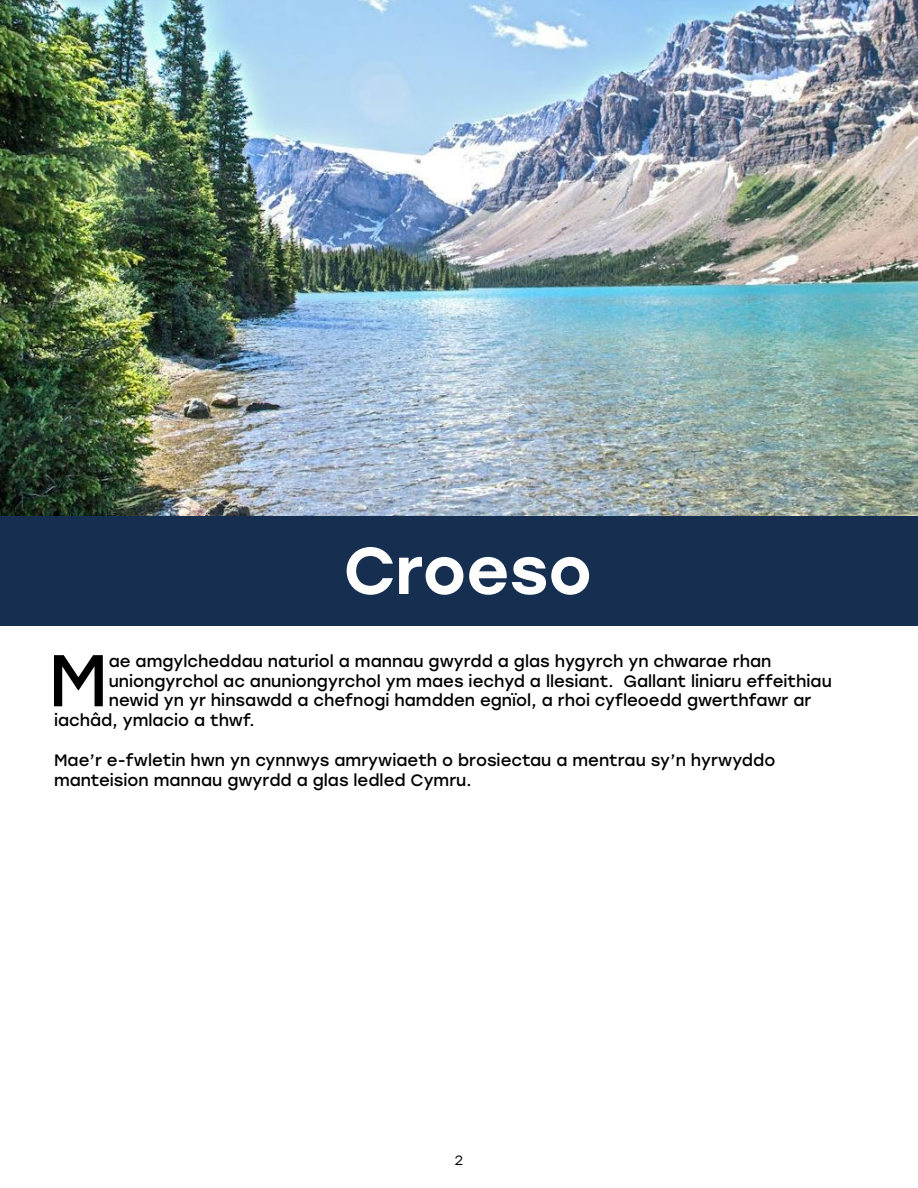
<style>
.page{position:relative;width:918px;height:1188px;background:#fff}
.page>*{position:absolute;margin:0;border:0;box-sizing:border-box;transform-origin:0 0}
.t1{font:73.05px "Stolzl";color:#000}
.t2{font:500 66px "Stolzl";color:#fff}
.t3{font:16.5px/19.8px "Stolzl";color:#000}
.t4{font:13.5px "Stolzl";color:#000}
</style>
<div class="page">
<div style="left:0;top:0;width:918px;height:625px;background:#162f50"></div>
<img style="left:0;top:0;width:918px;height:515px">
<h2 class="t2" style="left:343px;top:524px;width:250px">Croeso</h2>
<h1 class="t1" style="left:48px;top:629px;width:62px">M</h1>
<p class="t3" style="left:109px;top:650px;width:664px">ae amgylcheddau naturiol a mannau gwyrdd a glas hygyrch yn chwarae rhan</p>
<p class="t3" style="left:109px;top:670px;width:725px">uniongyrchol ac anuniongyrchol ym maes iechyd a llesiant. Gallant liniaru effeithiau</p>
<p class="t3" style="left:109px;top:690px;width:704px">newid yn yr hinsawdd a chefnogi hamdden egnïol, a rhoi cyfleoedd gwerthfawr ar</p>
<p class="t3" style="left:54px;top:710px;width:202px">iachâd, ymlacio a thwf.</p>
<p class="t3" style="left:54px;top:749px;width:723px">Mae’r e-fwletin hwn yn cynnwys amrywiaeth o brosiectau a mentrau sy’n hyrwyddo manteision mannau gwyrdd a glas ledled Cymru.</p>
<p class="t4" style="left:455px;top:1150px;width:10px">2</p>
</div>
